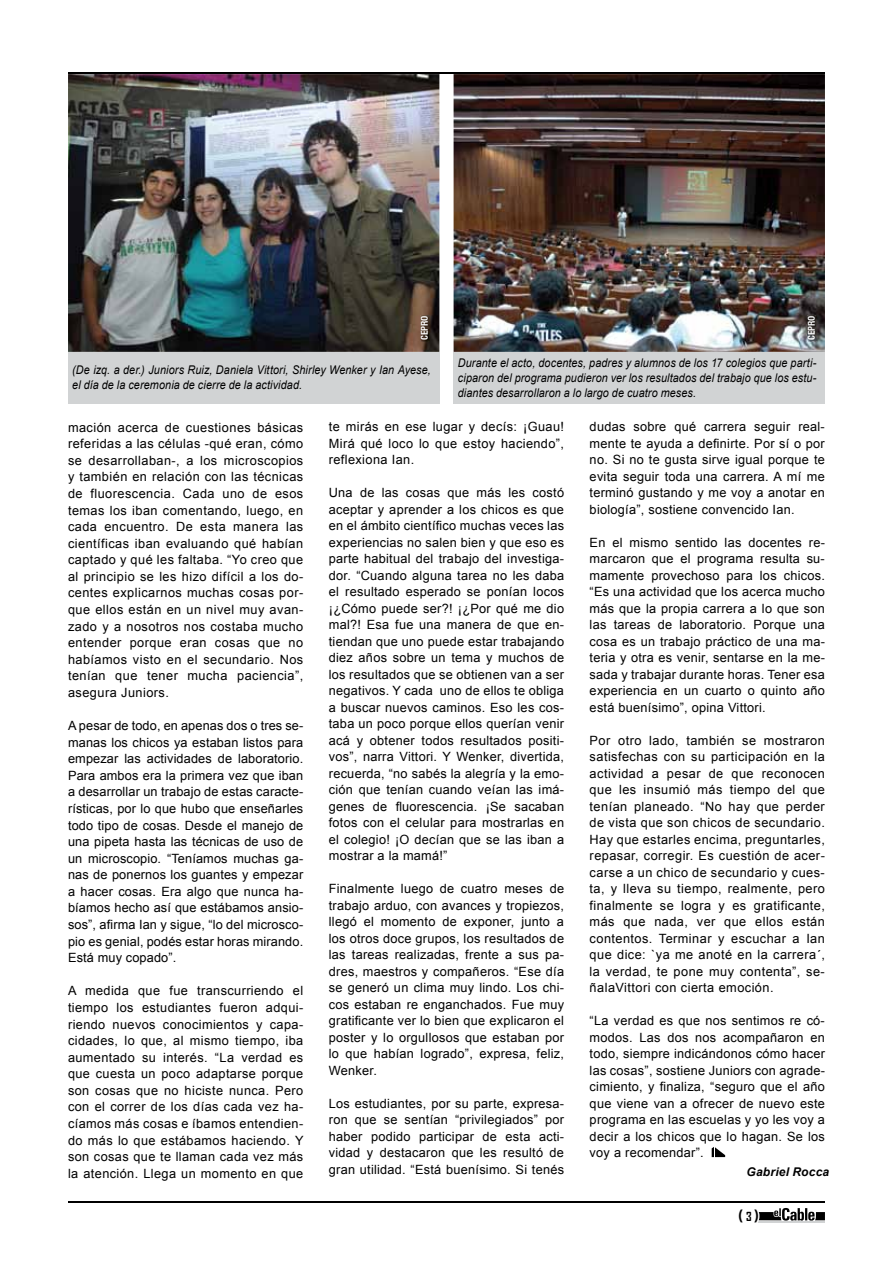
<style>
.page{position:relative;width:893px;height:1263px;background:#fff}
.page>*{position:absolute;margin:0;border:0;box-sizing:border-box;transform-origin:0 0}
.t1{font:700 15px "Agency FB";color:#000}
.t2{font:12.75px/16.5px "Arial";letter-spacing:.02em;color:#000;text-align:justify}
.t3{font:italic 12px/15px "Arial";letter-spacing:.01em;color:#000;scale:.9 1}
.t4{font:italic 700 12px "Arial";letter-spacing:.015em;color:#000}
.t5{font:700 condensed 9px "Swiss 721 BT";color:#fff}
.s1{font-size:12px}
</style>
<div class="page">
<hr style="left:68px;top:1202px;width:757px;height:1px;background:#000">
<hr style="left:68px;top:73px;width:757px;height:1px;background:#000">
<svg style="left:758px;top:1208px;width:67px;height:15px"></svg>
<img style="left:68px;top:74px;width:371px;height:278px">
<img style="left:454px;top:74px;width:371px;height:278px">
<div style="left:68px;top:352px;width:371px;height:52px;background:#d1d3d4"></div>
<div style="left:454px;top:352px;width:371px;height:51px;background:#d1d3d4"></div>
<svg style="left:712px;top:1147px;width:13px;height:11px"></svg>
<img style="left:421px;top:316px;width:8px;height:26px">
<img style="left:808px;top:316px;width:8px;height:26px">
<p class="t5" style="left:419px;top:340px;width:26px;rotate:-90deg">CEPRO</p>
<p class="t5" style="left:806px;top:340px;width:26px;rotate:-90deg">CEPRO</p>
<p class="t3" style="left:72px;top:362px;width:400px">(De izq. a der.) Juniors Ruiz, Daniela Vittori, Shirley Wenker y Ian Ayese, el día de la ceremonia de cierre de la actividad.</p>
<p class="t3" style="left:458px;top:355px;width:400px;text-align:justify">Durante el acto, docentes, padres y alumnos de los 17 colegios que parti&shy;ciparon del programa pudieron ver los resultados del trabajo que los estu&shy;diantes desarrollaron a lo largo de cuatro meses.</p>
<p class="t2" style="left:68px;top:419px;width:237px">mación acerca de cuestiones básicas referidas a las células -qué eran, cómo se desarrollaban-, a los microscopios y también en relación con las técnicas de fluorescencia. Cada uno de esos temas los iban comentando, luego, en cada encuentro. De esta manera las científicas iban evaluando qué habían captado y qué les faltaba. “Yo creo que al principio se les hizo difícil a los do&shy;centes explicarnos muchas cosas por&shy;que ellos están en un nivel muy avan&shy;zado y a nosotros nos costaba mucho entender porque eran cosas que no habíamos visto en el secundario. Nos tenían que tener mucha paciencia”, asegura Juniors.</p>
<p class="t2" style="left:68px;top:717px;width:237px">A pesar de todo, en apenas dos o tres se&shy;manas los chicos ya estaban listos para empezar las actividades de laboratorio.<br>Para ambos era la primera vez que iban a desarrollar un trabajo de estas caracte&shy;rísticas, por lo que hubo que enseñarles todo tipo de cosas. Desde el manejo de una pipeta hasta las técnicas de uso de un microscopio. “Teníamos muchas ga&shy;nas de ponernos los guantes y empezar a hacer cosas. Era algo que nunca ha&shy;bíamos hecho así que estábamos ansio&shy;sos”, afirma Ian y sigue, “lo del microsco&shy;pio es genial, podés estar horas mirando.<br>Está muy copado”.</p>
<p class="t2" style="left:68px;top:983px;width:237px">A medida que fue transcurriendo el tiempo los estudiantes fueron adqui&shy;riendo nuevos conocimientos y capa&shy;cidades, lo que, al mismo tiempo, iba aumentado su interés. “La verdad es que cuesta un poco adaptarse porque son cosas que no hiciste nunca. Pero con el correr de los días cada vez ha&shy;cíamos más cosas e íbamos entendien&shy;do más lo que estábamos haciendo. Y son cosas que te llaman cada vez más la atención. Llega un momento en que</p>
<p class="t2" style="left:329px;top:419px;width:237px">te mirás en ese lugar y decís: ¡Guau!<br>Mirá qué loco lo que estoy haciendo”, reflexiona Ian.</p>
<p class="t2" style="left:329px;top:485px;width:237px">Una de las cosas que más les costó aceptar y aprender a los chicos es que en el ámbito científico muchas veces las experiencias no salen bien y que eso es parte habitual del trabajo del investiga&shy;dor. “Cuando alguna tarea no les daba el resultado esperado se ponían locos ¡¿Cómo puede ser?! ¡¿Por qué me dio mal?! Esa fue una manera de que en&shy;tiendan que uno puede estar trabajando diez años sobre un tema y muchos de los resultados que se obtienen van a ser negativos. Y cada uno de ellos te obliga a buscar nuevos caminos. Eso les cos&shy;taba un poco porque ellos querían venir acá y obtener todos resultados positi&shy;vos”, narra Vittori. Y Wenker, divertida, recuerda, “no sabés la alegría y la emo&shy;ción que tenían cuando veían las imá&shy;genes de fluorescencia. ¡Se sacaban fotos con el celular para mostrarlas en el colegio! ¡O decían que se las iban a mostrar a la mamá!”</p>
<p class="t2" style="left:329px;top:881px;width:237px">Finalmente luego de cuatro meses de trabajo arduo, con avances y tropiezos, llegó el momento de exponer, junto a los otros doce grupos, los resultados de las tareas realizadas, frente a sus pa&shy;dres, maestros y compañeros. “Ese día se generó un clima muy lindo. Los chi&shy;cos estaban re enganchados. Fue muy gratificante ver lo bien que explicaron el poster y lo orgullosos que estaban por lo que habían logrado”, expresa, feliz, Wenker.</p>
<p class="t2" style="left:329px;top:1095px;width:237px">Los estudiantes, por su parte, expresa&shy;ron que se sentían “privilegiados” por haber podido participar de esta acti&shy;vidad y destacaron que les resultó de gran utilidad. “Está buenísimo. Si tenés</p>
<p class="t2" style="left:590px;top:419px;width:237px">dudas sobre qué carrera seguir real&shy;mente te ayuda a definirte. Por sí o por no. Si no te gusta sirve igual porque te evita seguir toda una carrera. A mí me terminó gustando y me voy a anotar en biología”, sostiene convencido Ian.</p>
<p class="t2" style="left:590px;top:534px;width:237px">En el mismo sentido las docentes re&shy;marcaron que el programa resulta su&shy;mamente provechoso para los chicos. “Es una actividad que los acerca mucho más que la propia carrera a lo que son las tareas de laboratorio. Porque una cosa es un trabajo práctico de una ma&shy;teria y otra es venir, sentarse en la me&shy;sada y trabajar durante horas. Tener esa experiencia en un cuarto o quinto año está buenísimo”, opina Vittori.</p>
<p class="t2" style="left:590px;top:732px;width:237px">Por otro lado, también se mostraron satisfechas con su participación en la actividad a pesar de que reconocen que les insumió más tiempo del que tenían planeado. “No hay que perder de vista que son chicos de secundario.<br>Hay que estarles encima, preguntarles, repasar, corregir. Es cuestión de acer&shy;carse a un chico de secundario y cues&shy;ta, y lleva su tiempo, realmente, pero finalmente se logra y es gratificante, más que nada, ver que ellos están contentos. Terminar y escuchar a Ian que dice: `ya me anoté en la carrera´, la verdad, te pone muy contenta”, se&shy;ñalaVittori con cierta emoción.</p>
<p class="t2" style="left:590px;top:1013px;width:237px">“La verdad es que nos sentimos re có&shy;modos. Las dos nos acompañaron en todo, siempre indicándonos cómo hacer las cosas”, sostiene Juniors con agrade&shy;cimiento, y finaliza, “seguro que el año que viene van a ofrecer de nuevo este programa en las escuelas y yo les voy a decir a los chicos que lo hagan. Se los voy a recomendar”.</p>
<p class="t4" style="left:746px;top:1164px;width:84px">Gabriel Rocca</p>
<p class="t1" style="left:738px;top:1206px;width:22px">( <span class="s1">3</span> )</p>
</div>
